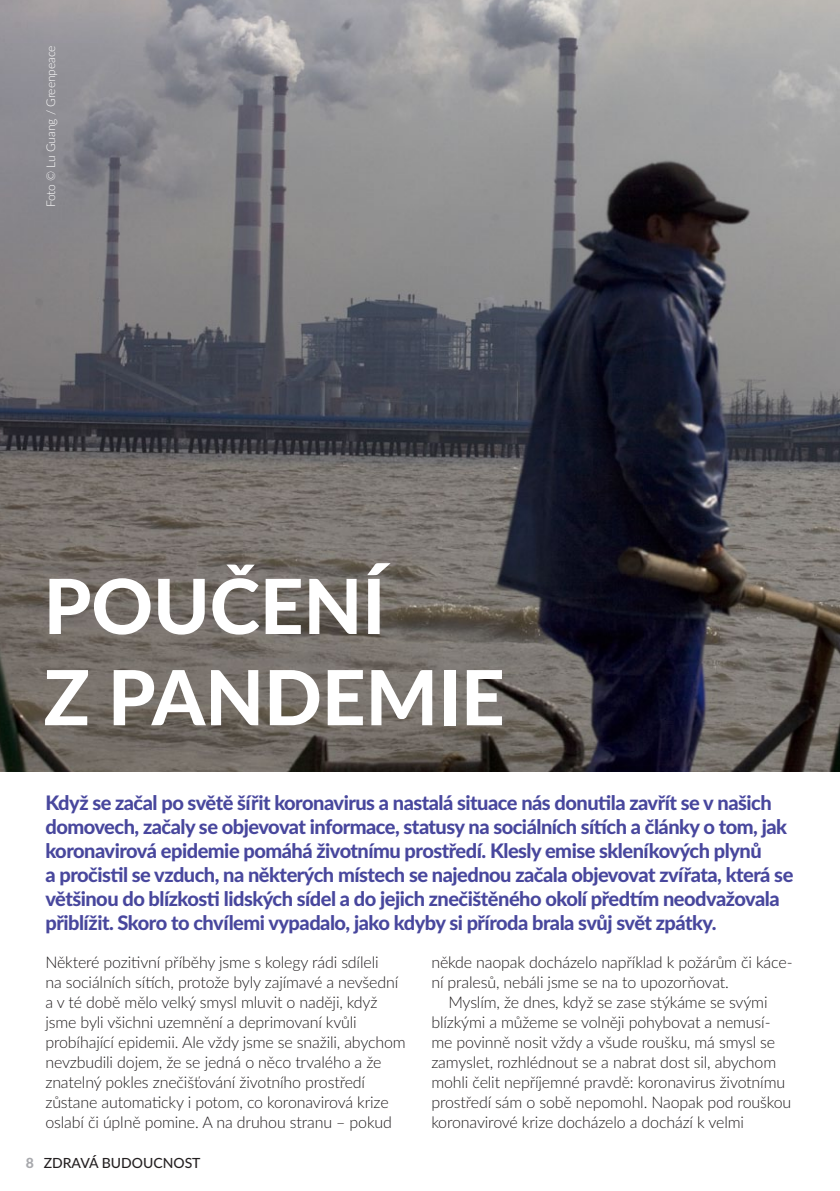
<style>
.page{position:relative;width:840px;height:1191px;background:#fff}
.page>*{position:absolute;margin:0;border:0;box-sizing:border-box;transform-origin:0 0}
.t1{font:800 76px/91.2px "Lato";color:#fff}
.t2{font:800 20px/24px "Lato";letter-spacing:-.025em;color:#48479d}
.t3{font:300 16px/20px "Lato";letter-spacing:-.01em;color:#231f20}
.t4{font:500 14px "Lato";color:#231f20}
.t5{font:800 14px "Lato";color:#a8a9ad}
.t6{font:300 12px "Lato";letter-spacing:-.005em;color:#fff}
</style>
<div class="page">
<img style="left:0;top:0;width:839px;height:771px">
<p class="t6" style="left:42px;top:207px;width:163px;rotate:-90deg">Foto © Lu Guang / Greenpeace</p>
<p class="t1" style="left:44px;top:557px;width:462px">POUČENÍ<br>Z PANDEMIE</p>
<p class="t5" style="left:26px;top:1153px;width:10px">8</p>
<p class="t2" style="left:45px;top:790px;width:749px">Když se začal po světě šířit koronavirus a nastalá situace nás donutila zavřít se v našich domovech, začaly se objevovat informace, statusy na sociálních sítích a články o tom, jak koronavirová epidemie pomáhá životnímu prostředí. Klesly emise skleníkových plynů<br>a pročistil se vzduch, na některých místech se najednou začala objevovat zvířata, která se většinou do blízkosti lidských sídel a do jejich znečištěného okolí předtím neodvažovala přiblížit. Skoro to chvílemi vypadalo, jako kdyby si příroda brala svůj svět zpátky.</p>
<p class="t3" style="left:45px;top:952px;width:362px">Některé pozitivní příběhy jsme s kolegy rádi sdíleli<br>na sociálních sítích, protože byly zajímavé a nevšední a v té době mělo velký smysl mluvit o naději, když jsme byli všichni uzemnění a deprimovaní kvůli probíhající epidemii. Ale vždy jsme se snažili, abychom nevzbudili dojem, že se jedná o něco trvalého a že znatelný pokles znečišťování životního prostředí zůstane automaticky i potom, co koronavirová krize oslabí či úplně pomine. A na druhou stranu – pokud</p>
<p class="t3" style="left:431px;top:952px;width:363px">někde naopak docházelo například k požárům či káce&shy;ní pralesů, nebáli jsme se na to upozorňovat.</p>
<p class="t3" style="left:431px;top:992px;width:361px;text-indent:17px">Myslím, že dnes, když se zase stýkáme se svými blízkými a můžeme se volněji pohybovat a nemusí&shy;me povinně nosit vždy a všude roušku, má smysl se zamyslet, rozhlédnout se a nabrat dost sil, abychom mohli čelit nepříjemné pravdě: koronavirus životnímu prostředí sám o sobě nepomohl. Naopak pod rouškou koronavirové krize docházelo a dochází k velmi</p>
<p class="t4" style="left:44px;top:1153px;width:158px">ZDRAVÁ BUDOUCNOST</p>
</div>
